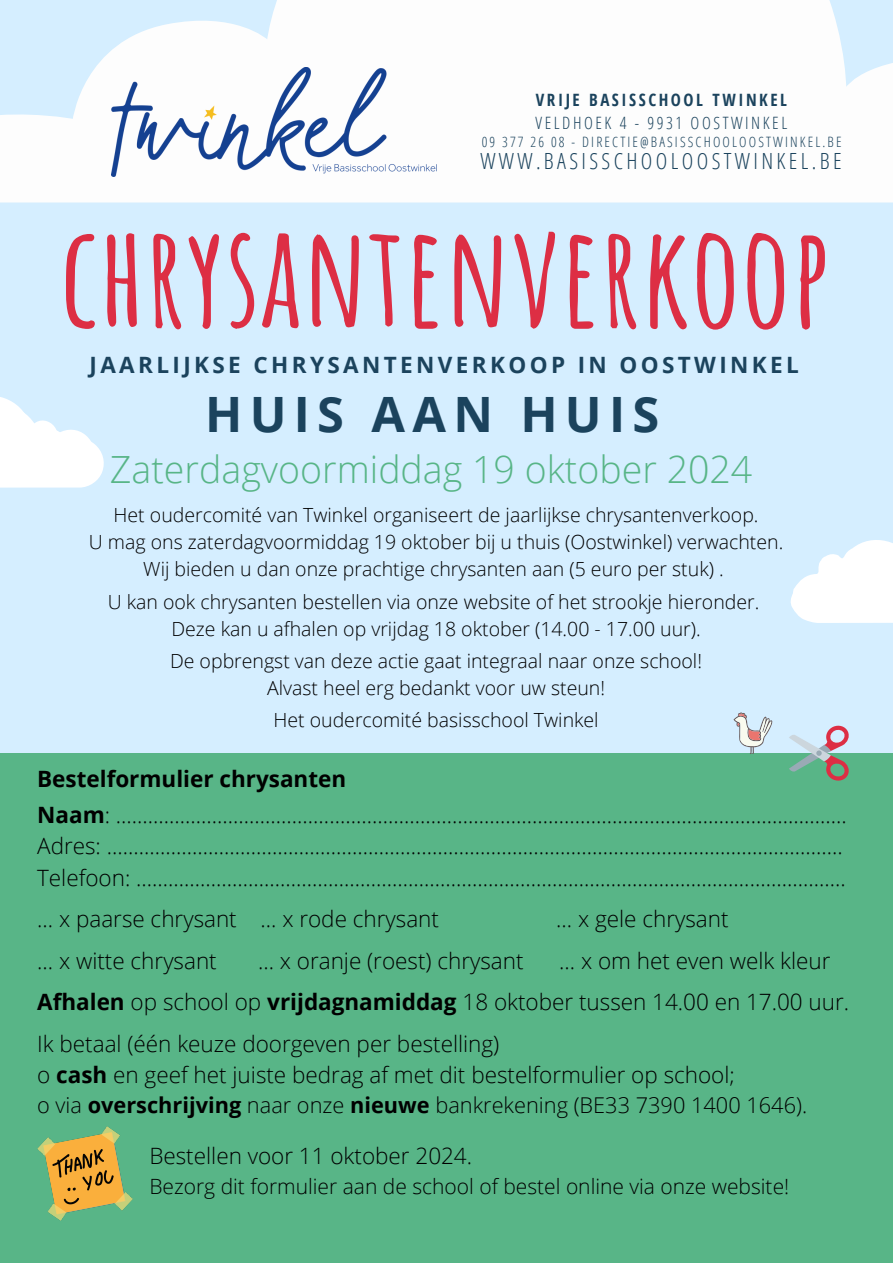
<style>
.page{position:relative;width:893px;height:1263px;background:#d5eeff}
.page>*{position:absolute;margin:0;border:0;box-sizing:border-box;transform-origin:0 0}
.t1{font:700 139.65px "Amatic SC";color:#dd2e44}
.t2{font:700 48.75px "Open Sans";letter-spacing:.15em;color:#1b435d}
.t3{font:300 37.5px "Open Sans";color:#58b587}
.t4{font:300 22.5px/31.3px "Open Sans";color:#000}
.t5{font:700 22.5px "Open Sans";letter-spacing:.15em;color:#1b435d}
.t6{font:700 22.5px "Open Sans";color:#000}
.t7{font:300 22.27px "Open Sans Condensed";letter-spacing:.15em;color:#1b435d}
.t8{font:300 21.75px "Open Sans";color:#000}
.t9{font:300 21px "Open Sans";color:#000}
.t10{font:300 19.5px/27.2px "Open Sans";color:#000;text-align:center}
.t11{font:300 17.02px "Open Sans Condensed";letter-spacing:.15em;color:#1b435d}
.t12{font:700 17.02px "Open Sans Condensed";letter-spacing:.15em;color:#1b435d}
.t13{font:300 14.25px "Open Sans Condensed";letter-spacing:.15em;color:#1b435d}
.s1{font-weight:700}
</style>
<div class="page">
<div style="left:0;top:753px;width:893px;height:510px;background:#58b587"></div>
<svg style="left:0;top:0;width:893px;height:202px;background:#f7fafd"></svg>
<svg style="left:789px;top:725px;width:60px;height:56px"></svg>
<img style="left:112px;top:67px;width:324px;height:109px">
<svg style="left:733px;top:712px;width:39px;height:42px"></svg>
<svg style="left:0;top:397px;width:104px;height:91px"></svg>
<svg style="left:790px;top:540px;width:103px;height:83px"></svg>
<img style="left:37px;top:1127px;width:95px;height:94px">
<p class="t12" style="left:536px;top:87px;width:253px">VRIJE BASISSCHOOL TWINKEL</p>
<p class="t11" style="left:535px;top:111px;width:253px">VELDHOEK 4 - 9931 OOSTWINKEL</p>
<p class="t13" style="left:482px;top:131px;width:361px">09 377 26 08 - DIRECTIE@BASISSCHOOLOOSTWINKEL.BE</p>
<p class="t7" style="left:480px;top:145px;width:363px">WWW.BASISSCHOOLOOSTWINKEL.BE</p>
<h6 class="t1" style="left:60px;top:185px;width:771px">CHRYSANTENVERKOOP</h6>
<h6 class="t5" style="left:90px;top:349px;width:711px">JAARLIJKSE CHRYSANTENVERKOOP IN OOSTWINKEL</h6>
<h6 class="t2" style="left:205px;top:380px;width:456px">HUIS AAN HUIS</h6>
<h6 class="t3" style="left:110px;top:443px;width:644px">Zaterdagvoormiddag 19 oktober 2024</h6>
<p class="t10" style="left:89px;top:501px;width:696px">Het oudercomité van Twinkel organiseert de jaarlijkse chrysantenverkoop.<br>U mag ons zaterdagvoormiddag 19 oktober bij u thuis (Oostwinkel) verwachten.<br>Wij bieden u dan onze prachtige chrysanten aan (5 euro per stuk) .</p>
<p class="t10" style="left:108px;top:587px;width:653px">U kan ook chrysanten bestellen via onze website of het strookje hieronder.<br>Deze kan u afhalen op vrijdag 18 oktober (14.00 - 17.00 uur).</p>
<p class="t10" style="left:170px;top:647px;width:533px">De opbrengst van deze actie gaat integraal naar onze school!<br>Alvast heel erg bedankt voor uw steun!</p>
<p class="t10" style="left:273px;top:706px;width:327px">Het oudercomité basisschool Twinkel</p>
<p class="t6" style="left:37px;top:763px;width:310px">Bestelformulier chrysanten</p>
<h1 class="t4" style="left:37px;top:799px;width:811px"><span class="s1">Naam</span>: .........................................................................................................................................<br>Adres: ..........................................................................................................................................<br>Telefoon: .....................................................................................................................................</h1>
<h3 class="t4" style="left:37px;top:903px;width:403px">... x paarse chrysant ... x rode chrysant</h3>
<h3 class="t4" style="left:556px;top:903px;width:174px">... x gele chrysant</h3>
<h2 class="t4" style="left:37px;top:944px;width:181px">... x witte chrysant</h2>
<h2 class="t4" style="left:258px;top:944px;width:267px">... x oranje (roest) chrysant</h2>
<h2 class="t4" style="left:559px;top:944px;width:273px">... x om het even welk kleur</h2>
<p class="t4" style="left:37px;top:986px;width:813px"><span class="s1">Afhalen</span> op school op <span class="s1">vrijdagnamiddag</span> 18 oktober tussen 14.00 en 17.00 uur.</p>
<p class="t4" style="left:37px;top:1027px;width:699px">Ik betaal (één keuze doorgeven per bestelling)<br>o <span class="s1">cash</span> en geef het juiste bedrag af met dit bestelformulier op school;</p>
<p class="t8" style="left:37px;top:1090px;width:771px">o via <span class="s1">overschrijving</span> naar onze <span class="s1">nieuwe</span> bankrekening (BE33 7390 1400 1646).</p>
<h4 class="t4" style="left:149px;top:1139px;width:324px">Bestellen voor 11 oktober 2024.</h4>
<h4 class="t9" style="left:149px;top:1171px;width:641px">Bezorg dit formulier aan de school of bestel online via onze website!</h4>
</div>
